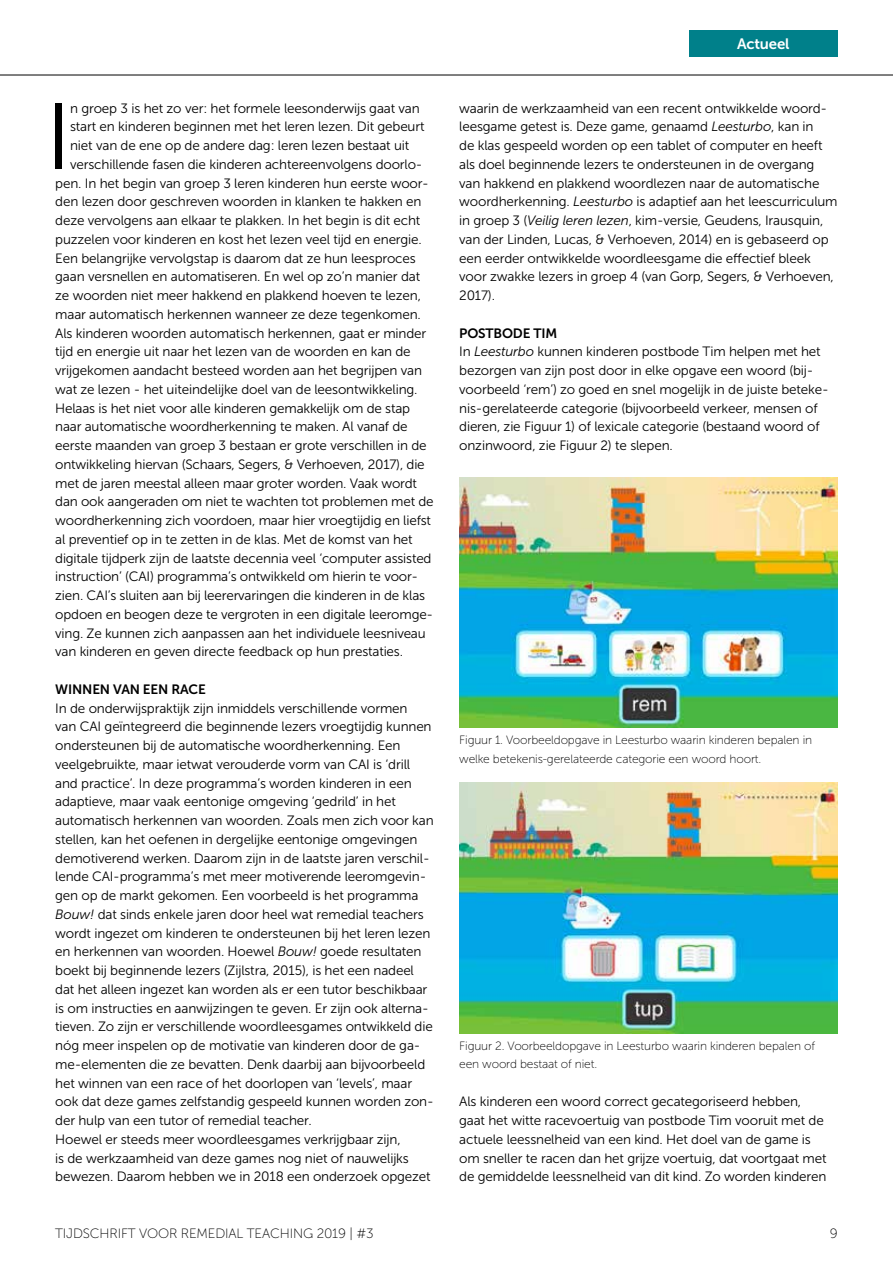
<style>
.page{position:relative;width:893px;height:1263px;background:#fff}
.page>*{position:absolute;margin:0;border:0;box-sizing:border-box;transform-origin:0 0}
.t1{font:93.45px "Museo Sans 300";color:#000}
.t2{font:15px "Museo Sans 700";letter-spacing:-.01em;color:#fff}
.t3{font:13.5px/18.8px "Museo Sans 300";letter-spacing:-.01em;color:#000}
.t4{font:13.5px "Museo Sans 100";letter-spacing:-.01em;color:#000}
.t5{font:13.5px "Museo Sans 700";letter-spacing:-.01em;color:#000}
.t6{font:12px/18.8px "Museo Sans 100";letter-spacing:-.01em;color:#000}
.s1{font-style:italic}
</style>
<div class="page">
<hr style="left:0;top:75px;width:893px;height:1px;background:#000">
<div style="left:689px;top:30px;width:149px;height:26px;background:#00808a"></div>
<img style="left:459px;top:477px;width:379px;height:251px">
<img style="left:459px;top:783px;width:379px;height:250px">
<h1 class="t1" style="left:46px;top:86px;width:27px">I</h1>
<p class="t3" style="left:70px;top:99px;width:351px">n groep 3 is het zo ver: het formele leesonderwijs gaat van</p>
<p class="t3" style="left:70px;top:117px;width:356px">start en kinderen beginnen met het leren lezen. Dit gebeurt</p>
<p class="t3" style="left:70px;top:136px;width:341px">niet van de ene op de andere dag: leren lezen bestaat uit</p>
<p class="t3" style="left:70px;top:155px;width:354px">verschillende fasen die kinderen achtereenvolgens doorlo-</p>
<p class="t3" style="left:55px;top:174px;width:375px">pen. In het begin van groep 3 leren kinderen hun eerste woor-</p>
<p class="t3" style="left:55px;top:192px;width:368px">den lezen door geschreven woorden in klanken te hakken en</p>
<p class="t3" style="left:55px;top:211px;width:367px">deze vervolgens aan elkaar te plakken. In het begin is dit echt</p>
<p class="t3" style="left:55px;top:230px;width:368px">puzzelen voor kinderen en kost het lezen veel tijd en energie.</p>
<p class="t3" style="left:55px;top:249px;width:362px">Een belangrijke vervolgstap is daarom dat ze hun leesproces</p>
<p class="t3" style="left:55px;top:267px;width:366px">gaan versnellen en automatiseren. En wel op zo’n manier dat</p>
<p class="t3" style="left:55px;top:286px;width:367px">ze woorden niet meer hakkend en plakkend hoeven te lezen,</p>
<p class="t3" style="left:55px;top:305px;width:367px">maar automatisch herkennen wanneer ze deze tegenkomen.</p>
<p class="t3" style="left:55px;top:324px;width:372px">Als kinderen woorden automatisch herkennen, gaat er minder</p>
<p class="t3" style="left:55px;top:342px;width:357px">tijd en energie uit naar het lezen van de woorden en kan de</p>
<p class="t3" style="left:55px;top:361px;width:368px">vrijgekomen aandacht besteed worden aan het begrijpen van</p>
<p class="t3" style="left:55px;top:380px;width:364px">wat ze lezen - het uiteindelijke doel van de leesontwikkeling.</p>
<p class="t3" style="left:55px;top:399px;width:356px">Helaas is het niet voor alle kinderen gemakkelijk om de stap</p>
<p class="t3" style="left:55px;top:417px;width:354px">naar automatische woordherkenning te maken. Al vanaf de</p>
<p class="t3" style="left:55px;top:436px;width:373px">eerste maanden van groep 3 bestaan er grote verschillen in de</p>
<p class="t3" style="left:55px;top:455px;width:371px">ontwikkeling hiervan (Schaars, Segers, &amp; Verhoeven, 2017), die</p>
<p class="t3" style="left:55px;top:474px;width:363px">met de jaren meestal alleen maar groter worden. Vaak wordt</p>
<p class="t3" style="left:55px;top:492px;width:380px">dan ook aangeraden om niet te wachten tot problemen met de</p>
<p class="t3" style="left:55px;top:511px;width:377px">woordherkenning zich voordoen, maar hier vroegtijdig en liefst</p>
<p class="t3" style="left:55px;top:530px;width:359px">al preventief op in te zetten in de klas. Met de komst van het</p>
<p class="t3" style="left:55px;top:549px;width:378px">digitale tijdperk zijn de laatste decennia veel ‘computer assisted</p>
<p class="t3" style="left:55px;top:567px;width:364px">instruction’ (CAI) programma’s ontwikkeld om hierin te voor-</p>
<p class="t3" style="left:55px;top:586px;width:371px">zien. CAI’s sluiten aan bij leerervaringen die kinderen in de klas</p>
<p class="t3" style="left:55px;top:605px;width:379px">opdoen en beogen deze te vergroten in een digitale leeromge-</p>
<p class="t3" style="left:55px;top:624px;width:372px">ving. Ze kunnen zich aanpassen aan het individuele leesniveau</p>
<p class="t3" style="left:55px;top:642px;width:349px">van kinderen en geven directe feedback op hun prestaties.</p>
<p class="t5" style="left:55px;top:682px;width:152px">WINNEN VAN EEN RACE</p>
<p class="t3" style="left:55px;top:699px;width:380px">In de onderwijspraktijk zijn inmiddels verschillende vormen<br>van CAI geïntegreerd die beginnende lezers vroegtijdig kunnen ondersteunen bij de automatische woordherkenning. Een veelgebruikte, maar ietwat verouderde vorm van CAI is ‘drill and practice’. In deze programma’s worden kinderen in een adaptieve, maar vaak eentonige omgeving ‘gedrild’ in het automatisch herkennen van woorden. Zoals men zich voor kan stellen, kan het oefenen in dergelijke eentonige omgevingen demotiverend werken. Daarom zijn in de laatste jaren verschil&shy;lende CAI-programma’s met meer motiverende leeromgevin&shy;gen op de markt gekomen. Een voorbeeld is het programma <span class="s1">Bouw!</span> dat sinds enkele jaren door heel wat remedial teachers wordt ingezet om kinderen te ondersteunen bij het leren lezen en herkennen van woorden. Hoewel <span class="s1">Bouw!</span> goede resultaten boekt bij beginnende lezers (Zijlstra, 2015), is het een nadeel dat het alleen ingezet kan worden als er een tutor beschikbaar is om instructies en aanwijzingen te geven. Er zijn ook alterna&shy;tieven. Zo zijn er verschillende woordleesgames ontwikkeld die nóg meer inspelen op de motivatie van kinderen door de ga&shy;me-elementen die ze bevatten. Denk daarbij aan bijvoorbeeld het winnen van een race of het doorlopen van ‘levels’, maar ook dat deze games zelfstandig gespeeld kunnen worden zon&shy;der hulp van een tutor of remedial teacher.<br>Hoewel er steeds meer woordleesgames verkrijgbaar zijn,<br>is de werkzaamheid van deze games nog niet of nauwelijks bewezen. Daarom hebben we in 2018 een onderzoek opgezet</p>
<p class="t2" style="left:737px;top:35px;width:54px">Actueel</p>
<p class="t3" style="left:459px;top:99px;width:380px">waarin de werkzaamheid van een recent ontwikkelde woord&shy;leesgame getest is. Deze game, genaamd <span class="s1">Leesturbo</span>, kan in<br>de klas gespeeld worden op een tablet of computer en heeft als doel beginnende lezers te ondersteunen in de overgang van hakkend en plakkend woordlezen naar de automatische woordherkenning. <span class="s1">Leesturbo</span> is adaptief aan het leescurriculum in groep 3 (<span class="s1">Veilig leren lezen</span>, kim-versie, Geudens, Irausquin, van der Linden, Lucas, &amp; Verhoeven, 2014) en is gebaseerd op een eerder ontwikkelde woordleesgame die effectief bleek voor zwakke lezers in groep 4 (van Gorp, Segers, &amp; Verhoeven, 2017).</p>
<p class="t5" style="left:459px;top:325px;width:100px">POSTBODE TIM</p>
<p class="t3" style="left:459px;top:342px;width:371px">In <span class="s1">Leesturbo</span> kunnen kinderen postbode Tim helpen met het bezorgen van zijn post door in elke opgave een woord (bij&shy;voorbeeld ‘rem’) zo goed en snel mogelijk in de juiste beteke&shy;nis-gerelateerde categorie (bijvoorbeeld verkeer, mensen of dieren, zie Figuur 1) of lexicale categorie (bestaand woord of onzinwoord, zie Figuur 2) te slepen.</p>
<p class="t6" style="left:459px;top:730px;width:354px">Figuur 1. Voorbeeldopgave in Leesturbo waarin kinderen bepalen in welke betekenis-gerelateerde categorie een woord hoort.</p>
<p class="t6" style="left:459px;top:1036px;width:357px">Figuur 2. Voorbeeldopgave in Leesturbo waarin kinderen bepalen of een woord bestaat of niet.</p>
<p class="t3" style="left:459px;top:1092px;width:369px">Als kinderen een woord correct gecategoriseerd hebben, gaat het witte racevoertuig van postbode Tim vooruit met de actuele leessnelheid van een kind. Het doel van de game is om sneller te racen dan het grijze voertuig, dat voortgaat met de gemiddelde leessnelheid van dit kind. Zo worden kinderen</p>
<p class="t4" style="left:55px;top:1226px;width:320px">TIJDSCHRIFT VOOR REMEDIAL TEACHING 2019 | #3</p>
<p class="t4" style="left:830px;top:1226px;width:9px">9</p>
</div>
